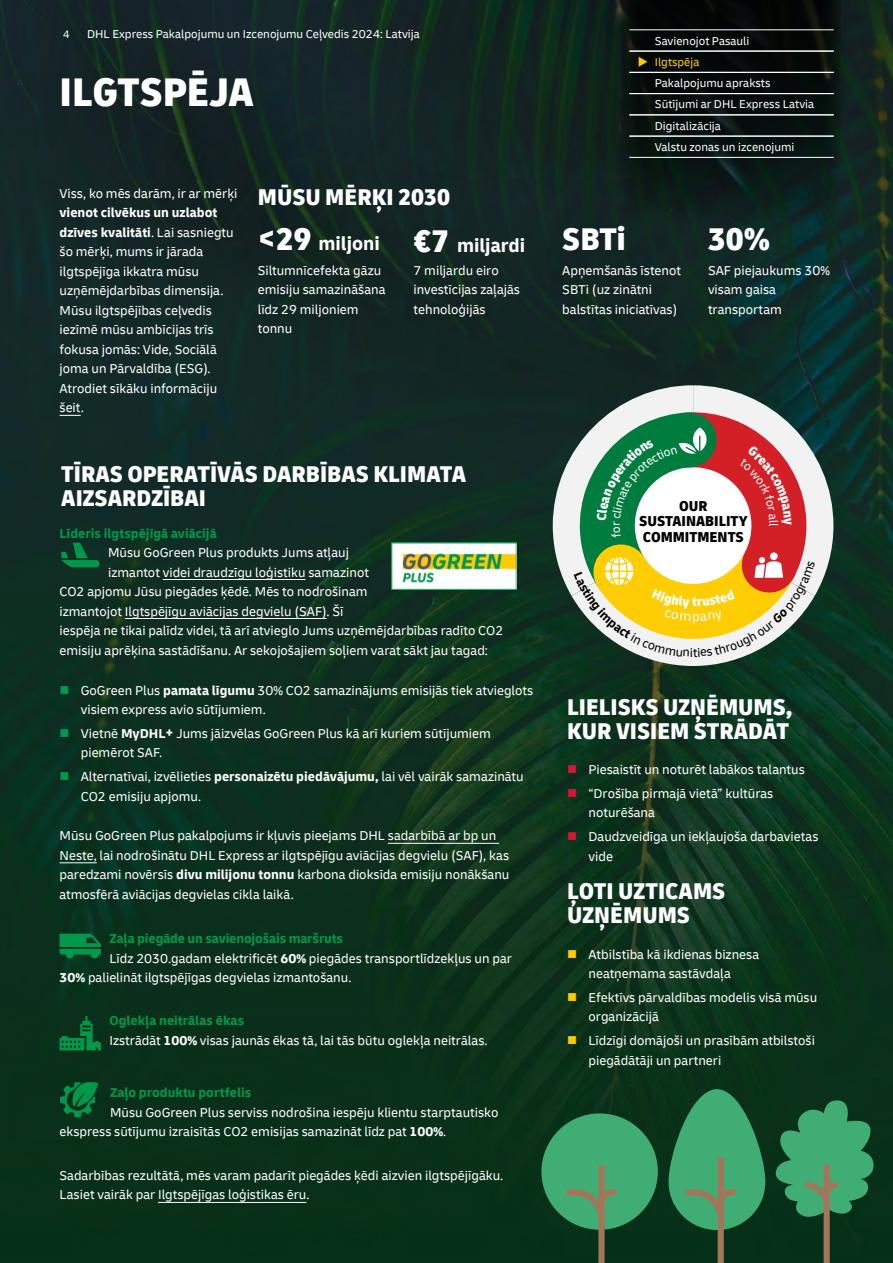
<style>
.page{position:relative;width:893px;height:1263px;background:#fff}
.page>*{position:absolute;margin:0;border:0;box-sizing:border-box;transform-origin:0 0}
.H2_Masthead_Headline{font:900 condensed 42px "Delivery";color:#fff}
.t1{font:900 condensed 33px "Delivery";color:#fff}
.H3_Secondary_headline{font:900 condensed 24px/24px "Delivery";color:#fff}
.t2{font:700 19.5px "Delivery";color:#fff}
.t3{font:900 condensed 15.15px/15.1px "Delivery";color:#000;text-align:center}
.P_Copy_text{font:13.5px/19.5px "Delivery";color:#fff}
.LI_Bulleted_List{font:13.5px/19.5px "Delivery";color:#fff}
.H4_Paragraph_header{font:700 13.5px "Delivery";color:#00984a}
.t4{font:12px/21.3px "Delivery";color:#fff}
.t5{font:11.25px "Delivery";color:#fff}
.s1{font-weight:700}
.s2{font-weight:900;font-stretch:condensed;font-size:33px}
.s3{color:#00984a}
.s4{color:#ffcb05}
.s5{color:#d71635}
</style>
<div class="page">
<img style="left:0;top:0;width:893px;height:1263px">
<svg style="left:621px;top:0;width:221px;height:224px;background:#0b1613"></svg>
<hr style="left:629px;top:30px;width:205px;height:1px;background:#fff">
<hr style="left:629px;top:51px;width:205px;height:1px;background:#fff">
<hr style="left:629px;top:72px;width:205px;height:1px;background:#fff">
<hr style="left:629px;top:93px;width:205px;height:1px;background:#fff">
<hr style="left:629px;top:115px;width:205px;height:1px;background:#fff">
<hr style="left:629px;top:136px;width:205px;height:1px;background:#fff">
<hr style="left:629px;top:157px;width:205px;height:1px;background:#fff">
<svg style="left:60px;top:415px;width:21px;height:1px"></svg>
<hr style="left:163px;top:579px;width:143px;height:1px;background:#fff">
<hr style="left:125px;top:618px;width:202px;height:1px;background:#fff">
<hr style="left:388px;top:843px;width:111px;height:1px;background:#fff">
<hr style="left:60px;top:862px;width:37px;height:1px;background:#fff">
<img style="left:391px;top:543px;width:126px;height:47px">
<svg style="left:60px;top:934px;width:41px;height:24px"></svg>
<svg style="left:60px;top:1016px;width:41px;height:34px"></svg>
<svg style="left:60px;top:1081px;width:38px;height:36px"></svg>
<hr style="left:158px;top:1202px;width:148px;height:1px;background:#fff">
<svg style="left:668px;top:1089px;width:97px;height:141px;background:#359662"></svg>
<svg style="left:685px;top:1157px;width:51px;height:106px;background:#3f7e53"></svg>
<div style="left:541px;top:1113px;width:117px;height:117px;background:#40ae74;border-radius:50%"></div>
<svg style="left:566px;top:1165px;width:51px;height:98px"></svg>
<svg style="left:774px;top:1099px;width:99px;height:164px;background:#286d46"></svg>
<svg style="left:61px;top:543px;width:39px;height:24px"></svg>
<svg style="left:553px;top:385px;width:280px;height:281px"></svg>
<p class="t5" style="left:63px;top:28px;width:8px">4</p>
<p class="t4" style="left:87px;top:24px;width:334px">DHL Express Pakalpojumu un Izcenojumu Ceļvedis 2024: Latvija</p>
<h2 class="H2_Masthead_Headline" style="left:60px;top:65px;width:196px">ILGTSPĒJA</h2>
<p class="P_Copy_text" style="left:60px;top:184px;width:179px">Viss, ko mēs darām, ir ar mērķi <span class="s1">vienot cilvēkus un uzlabot dzīves kvalitāti</span>. Lai sasniegtu šo mērķi, mums ir jārada ilgtspējīga ikkatra mūsu uzņēmējdarbības dimensija.<br>Mūsu ilgtspējības ceļvedis iezīmē mūsu ambīcijas trīs fokusa jomās: Vide, Sociālā joma un Pārvaldība (ESG).<br>Atrodiet sīkāku informāciju šeit.</p>
<h3 class="H3_Secondary_headline" style="left:258px;top:185px;width:194px">MŪSU MĒRĶI 2030</h3>
<h3 class="t2" style="left:258px;top:231px;width:124px"><span class="s2">&lt;29</span> miljoni</h3>
<p class="P_Copy_text" style="left:258px;top:260px;width:129px">Siltumnīcefekta gāzu emisiju samazināšana līdz 29 miljoniem tonnu</p>
<p class="P_Copy_text" style="left:414px;top:260px;width:108px">7 miljardu eiro investīcijas zaļajās tehnoloģijās</p>
<h3 class="t2" style="left:414px;top:233px;width:113px"><span class="s2">€7</span> miljardi</h3>
<h3 class="H3_Secondary_headline" style="left:61px;top:462px;width:406px">TĪRAS OPERATĪVĀS DARBĪBAS KLIMATA<br>AIZSARDZĪBAI</h3>
<h4 class="H4_Paragraph_header" style="left:60px;top:524px;width:159px">Līderis ilgtspējīgā aviācijā</h4>
<p class="P_Copy_text" style="left:108px;top:543px;width:242px">Mūsu GoGreen Plus produkts Jums atļauj</p>
<p class="P_Copy_text" style="left:108px;top:562px;width:262px">izmantot videi draudzīgu loģistiku samazinot</p>
<p class="P_Copy_text" style="left:60px;top:582px;width:310px">CO2 apjomu Jūsu piegādes ķēdē. Mēs to nodrošinam</p>
<p class="P_Copy_text" style="left:60px;top:601px;width:285px">izmantojot Ilgtspējīgu aviācijas degvielu (SAF). Šī</p>
<p class="P_Copy_text" style="left:60px;top:621px;width:445px">iespēja ne tikai palīdz videi, tā arī atvieglo Jums uzņēmējdarbības radīto CO2</p>
<p class="P_Copy_text" style="left:60px;top:640px;width:430px">emisiju aprēķina sastādīšanu. Ar sekojošajiem soļiem varat sākt jau tagad:</p>
<p class="LI_Bulleted_List" style="left:81px;top:680px;width:454px;text-indent:-21px"><span class="s3">■</span> GoGreen Plus <span class="s1">pamata līgumu</span> 30% CO2 samazinājums emisijās tiek atvieglots visiem express avio sūtījumiem.</p>
<p class="LI_Bulleted_List" style="left:81px;top:723px;width:412px;text-indent:-21px"><span class="s3">■</span> Vietnē <span class="s1">MyDHL+</span> Jums jāizvēlas GoGreen Plus kā arī kuriem sūtījumiem piemērot SAF.</p>
<p class="LI_Bulleted_List" style="left:81px;top:767px;width:444px;text-indent:-21px"><span class="s3">■</span> Alternatīvai, izvēlieties <span class="s1">personaizētu piedāvājumu,</span> lai vēl vairāk samazinātu<br>CO2 emisiju apjomu.</p>
<p class="P_Copy_text" style="left:60px;top:826px;width:451px">Mūsu GoGreen Plus pakalpojums ir kļuvis pieejams DHL sadarbībā ar bp un Neste, lai nodrošinātu DHL Express ar ilgtspējīgu aviācijas degvielu (SAF), kas paredzami novērsīs <span class="s1">divu milijonu tonnu</span> karbona dioksīda emisiju nonākšanu atmosfērā aviācijas degvielas cikla laikā.</p>
<h4 class="H4_Paragraph_header" style="left:109px;top:930px;width:235px">Zaļa piegāde un savienojošais maršruts</h4>
<p class="P_Copy_text" style="left:60px;top:948px;width:454px;text-indent:50px">Līdz 2030.gadam elektrificēt <span class="s1">60%</span> piegādes transportlīdzekļus un par<br><span class="s1">30%</span> palielināt ilgtspējīgas degvielas izmantošanu.</p>
<h4 class="H4_Paragraph_header" style="left:109px;top:1012px;width:136px">Oglekļa neitrālas ēkas</h4>
<p class="P_Copy_text" style="left:109px;top:1031px;width:380px">Izstrādāt <span class="s1">100%</span> visas jaunās ēkas tā, lai tās būtu oglekļa neitrālas.</p>
<h4 class="H4_Paragraph_header" style="left:110px;top:1084px;width:143px">Zaļo produktu portfelis</h4>
<p class="P_Copy_text" style="left:60px;top:1102px;width:440px;text-indent:50px">Mūsu GoGreen Plus serviss nodrošina iespēju klientu starptautisko ekspress sūtījumu izraisītās CO2 emisijas samazināt līdz pat <span class="s1">100%</span>.</p>
<p class="P_Copy_text" style="left:60px;top:1165px;width:445px">Sadarbības rezultātā, mēs varam padarīt piegādes ķēdi aizvien ilgtspējīgāku.<br>Lasiet vairāk par Ilgtspējīgas loģistikas ēru.</p>
<p class="t4" style="left:655px;top:30px;width:96px">Savienojot Pasauli</p>
<p class="t4" style="left:655px;top:51px;width:161px;text-indent:-17px"><span class="s4">◆ Ilgtspēja<br></span>Pakalpojumu apraksts<br>Sūtījumi ar DHL Express Latvia<br>Digitalizācija<br>Valstu zonas un izcenojumi</p>
<h2 class="t1" style="left:562px;top:218px;width:65px">SBTi</h2>
<h2 class="t1" style="left:708px;top:218px;width:64px">30%</h2>
<p class="P_Copy_text" style="left:562px;top:260px;width:120px">Apņemšanās īstenot<br>SBTi (uz zinātni balstītas iniciatīvas)</p>
<p class="P_Copy_text" style="left:708px;top:260px;width:123px">SAF piejaukums 30% visam gaisa transportam</p>
<p class="t3" style="left:639px;top:499px;width:110px">OUR<br>SUSTAINABILITY<br>COMMITMENTS</p>
<h3 class="H3_Secondary_headline" style="left:567px;top:695px;width:227px">LIELISKS UZŅĒMUMS,<br>KUR VISIEM STRĀDĀT</h3>
<p class="LI_Bulleted_List" style="left:567px;top:760px;width:239px"><span class="s5">■</span> Piesaistīt un noturēt labākos talantus</p>
<p class="LI_Bulleted_List" style="left:588px;top:783px;width:186px;text-indent:-21px"><span class="s5">■</span> “Drošība pirmajā vietā” kultūras noturēšana</p>
<p class="LI_Bulleted_List" style="left:588px;top:827px;width:231px;text-indent:-21px"><span class="s5">■</span> Daudzveidīga un iekļaujoša darbavietas vide</p>
<h3 class="H3_Secondary_headline" style="left:567px;top:879px;width:160px">ĻOTI UZTICAMS</h3>
<h3 class="H3_Secondary_headline" style="left:567px;top:903px;width:124px">UZŅĒMUMS</h3>
<p class="LI_Bulleted_List" style="left:567px;top:944px;width:193px;text-align:center"><span class="s4">■</span> Atbilstība kā ikdienas biznesa neatņemama sastāvdaļa</p>
<p class="LI_Bulleted_List" style="left:588px;top:987px;width:230px;text-indent:-21px"><span class="s4">■</span> Efektīvs pārvaldības modelis visā mūsu organizācijā</p>
<p class="LI_Bulleted_List" style="left:588px;top:1031px;width:228px;text-indent:-21px"><span class="s4">■</span> Līdzīgi domājoši un prasībām atbilstoši piegādātāji un partneri</p>
</div>
